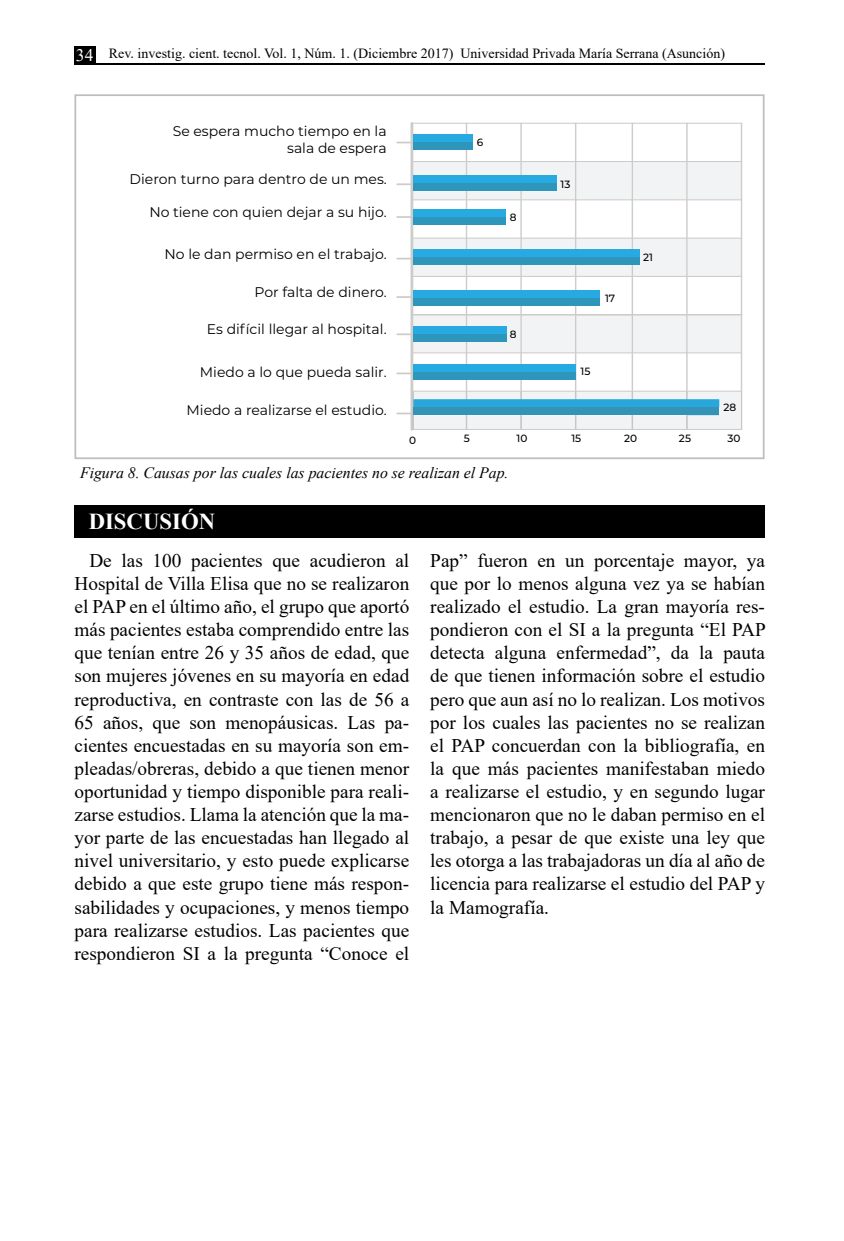
<style>
.page{position:relative;width:844px;height:1241px;background:#fff}
.page>*{position:absolute;margin:0;border:0;box-sizing:border-box;transform-origin:0 0}
.t1{font:700 22.75px "Times New Roman";color:#fff}
.t2{font:19.25px/23.1px "Times New Roman";color:#000;text-align:justify}
.t3{font:italic 15.75px "Times New Roman";color:#000}
.t4{font:14px/17.5px "Montserrat";color:#000;text-align:right}
.t5{font:14px "Times New Roman";color:#000}
.t6{font:500 10.5px "Montserrat";color:#000}
.s1{font-size:17.5px;color:#fff}
</style>
<div class="page">
<hr style="left:74px;top:63px;width:690px;height:2px;background:#000">
<div style="left:74px;top:46px;width:22px;height:18px;background:#000"></div>
<hr style="left:410px;top:122px;width:3px;height:308px;background:#cdcccb">
<hr style="left:465px;top:123px;width:2px;height:307px;background:#cdcccb">
<hr style="left:520px;top:123px;width:1px;height:307px;background:#cdcccb">
<hr style="left:574px;top:123px;width:2px;height:307px;background:#cdcccb">
<hr style="left:411px;top:123px;width:331px;height:1px;background:#cdcccb">
<hr style="left:411px;top:237px;width:331px;height:1px;background:#cdcccb">
<hr style="left:411px;top:276px;width:331px;height:1px;background:#cdcccb">
<hr style="left:686px;top:123px;width:1px;height:307px;background:#cdcccb">
<hr style="left:740px;top:123px;width:2px;height:307px;background:#cdcccb">
<hr style="left:631px;top:123px;width:2px;height:307px;background:#cdcccb">
<div style="left:413px;top:134px;width:59px;height:16px;background:#27aae1"></div>
<div style="left:413px;top:142px;width:59px;height:8px;background:#2f96bb"></div>
<div style="left:413px;top:209px;width:93px;height:16px;background:#27aae1"></div>
<div style="left:413px;top:217px;width:93px;height:8px;background:#2f96bb"></div>
<div style="left:413px;top:290px;width:187px;height:16px;background:#27aae1"></div>
<div style="left:413px;top:298px;width:187px;height:8px;background:#2f96bb"></div>
<div style="left:413px;top:364px;width:162px;height:16px;background:#27aae1"></div>
<div style="left:413px;top:372px;width:162px;height:8px;background:#2f96bb"></div>
<hr style="left:740px;top:391px;width:1px;height:38px;background:#c7c6c5">
<hr style="left:411px;top:390px;width:331px;height:1px;background:#cdcccb">
<hr style="left:411px;top:429px;width:331px;height:1px;background:#cdcccb">
<svg style="left:397px;top:391px;width:343px;height:38px"></svg>
<svg style="left:397px;top:372px;width:13px;height:2px"></svg>
<svg style="left:397px;top:314px;width:343px;height:39px"></svg>
<svg style="left:397px;top:296px;width:13px;height:2px"></svg>
<svg style="left:397px;top:238px;width:343px;height:38px"></svg>
<svg style="left:397px;top:216px;width:13px;height:2px"></svg>
<svg style="left:397px;top:161px;width:343px;height:39px"></svg>
<svg style="left:397px;top:142px;width:13px;height:1px"></svg>
<div style="left:74px;top:94px;width:690px;height:365px;border:2px solid #bcbec0"></div>
<div style="left:74px;top:505px;width:690px;height:32px;background:#000"></div>
<p class="t5" style="left:76px;top:43px;width:650px"><span class="s1">34</span> Rev. investig. cient. tecnol. Vol. 1, Núm. 1. (Diciembre 2017) Universidad Privada María Serrana (Asunción)</p>
<p class="t4" style="left:173px;top:121px;width:215px">Se espera mucho tiempo en la sala de espera</p>
<p class="t4" style="left:129px;top:170px;width:259px">Dieron turno para dentro de un mes.</p>
<p class="t4" style="left:149px;top:203px;width:239px">No tiene con quien dejar a su hijo.</p>
<p class="t4" style="left:164px;top:244px;width:223px">No le dan permiso en el trabajo.</p>
<p class="t4" style="left:254px;top:282px;width:134px">Por falta de dinero.</p>
<p class="t4" style="left:207px;top:320px;width:181px">Es difícil llegar al hospital.</p>
<p class="t4" style="left:200px;top:362px;width:188px">Miedo a lo que pueda salir.</p>
<p class="t4" style="left:186px;top:400px;width:201px">Miedo a realizarse el estudio.</p>
<p class="t6" style="left:476px;top:135px;width:8px">6</p>
<p class="t6" style="left:510px;top:210px;width:8px">8</p>
<p class="t6" style="left:510px;top:327px;width:8px">8</p>
<p class="t6" style="left:560px;top:177px;width:11px">13</p>
<p class="t6" style="left:605px;top:290px;width:12px">17</p>
<p class="t6" style="left:580px;top:364px;width:11px">15</p>
<p class="t6" style="left:643px;top:250px;width:11px">21</p>
<p class="t6" style="left:723px;top:400px;width:14px">28</p>
<p class="t6" style="left:463px;top:431px;width:8px">5</p>
<p class="t6" style="left:516px;top:431px;width:12px">10</p>
<p class="t6" style="left:571px;top:431px;width:11px">15</p>
<p class="t6" style="left:624px;top:431px;width:14px">20</p>
<p class="t6" style="left:678px;top:431px;width:14px">25</p>
<p class="t6" style="left:727px;top:431px;width:15px">30</p>
<p class="t3" style="left:80px;top:462px;width:430px">Figura 8. Causas por las cuales las pacientes no se realizan el Pap.</p>
<p class="t1" style="left:89px;top:504px;width:128px">DISCUSIÓN</p>
<p class="t2" style="left:74px;top:548px;width:336px;text-indent:15px">De las 100 pacientes que acudieron al Hospital de Villa Elisa que no se realizaron el PAP en el último año, el grupo que aportó más pacientes estaba comprendido entre las que tenían entre 26 y 35 años de edad, que son mujeres jóvenes en su mayoría en edad reproductiva, en contraste con las de 56 a 65 años, que son menopáusicas. Las pa&shy;cientes encuestadas en su mayoría son em&shy;pleadas/obreras, debido a que tienen menor oportunidad y tiempo disponible para reali&shy;zarse estudios. Llama la atención que la ma&shy;yor parte de las encuestadas han llegado al nivel universitario, y esto puede explicarse debido a que este grupo tiene más respon&shy;sabilidades y ocupaciones, y menos tiempo para realizarse estudios. Las pacientes que respondieron SI a la pregunta “Conoce el</p>
<p class="t2" style="left:430px;top:548px;width:337px">Pap” fueron en un porcentaje mayor, ya que por lo menos alguna vez ya se habían realizado el estudio. La gran mayoría res&shy;pondieron con el SI a la pregunta “El PAP detecta alguna enfermedad”, da la pauta de que tienen información sobre el estudio pero que aun así no lo realizan. Los motivos por los cuales las pacientes no se realizan el PAP concuerdan con la bibliografía, en la que más pacientes manifestaban miedo a realizarse el estudio, y en segundo lugar mencionaron que no le daban permiso en el trabajo, a pesar de que existe una ley que les otorga a las trabajadoras un día al año de licencia para realizarse el estudio del PAP y la Mamografía.</p>
<p class="t6" style="left:409px;top:433px;width:9px">0</p>
</div>
